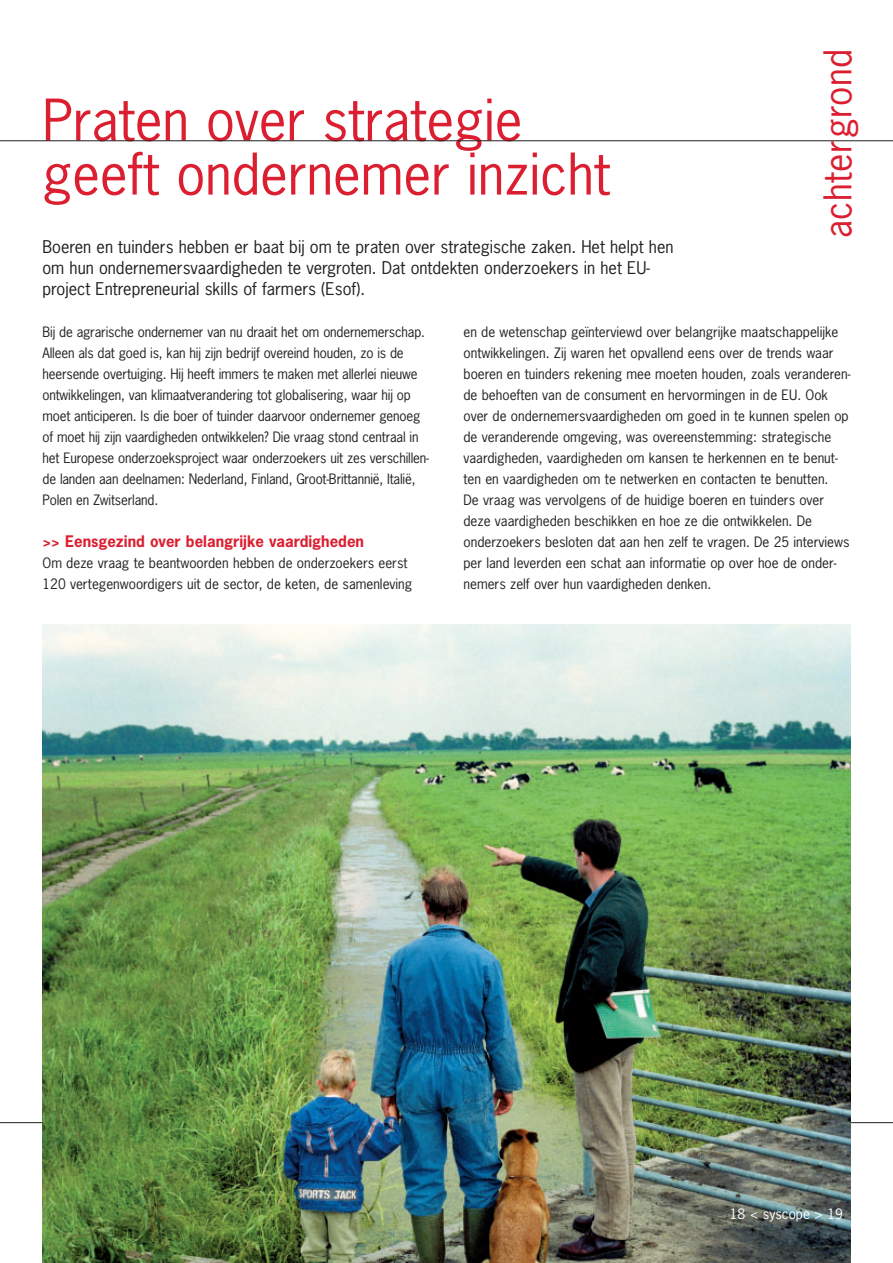
<style>
.page{position:relative;width:893px;height:1263px;background:#fff}
.page>*{position:absolute;margin:0;border:0;box-sizing:border-box;transform-origin:0 0}
.t1{font:54px/54px "News Gothic";color:#db1e30}
.t2{font:36px "News Gothic";letter-spacing:.01em;color:#db1e30}
.t3{font:16.5px/21px "News Gothic";color:#231f20}
.t4{font:700 15px "News Gothic";color:#db1e30}
.t5{font:13.5px/21px "News Gothic";color:#231f20}
.t6{font:13.5px "News Gothic";color:#fff}
</style>
<div class="page">
<hr style="left:0;top:1122px;width:893px;height:1px;background:#231f20">
<img style="left:43px;top:624px;width:807px;height:639px">
<hr style="left:0;top:140px;width:893px;height:1px;background:#231f20">
<h1 class="t1" style="left:43px;top:98px;width:569px">Praten over strategie geeft ondernemer inzicht</h1>
<p class="t3" style="left:43px;top:237px;width:632px">Boeren en tuinders hebben er baat bij om te praten over strategische zaken. Het helpt hen om hun ondernemers vaardigheden te vergroten. Dat ontdekten onderzoekers in het EU&shy;project Entrepreneurial skills of farmers (Esof).</p>
<h2 class="t2" style="left:823px;top:238px;width:191px;rotate:-90deg">achtergrond</h2>
<p class="t5" style="left:43px;top:322px;width:388px">Bij de agrarische ondernemer van nu draait het om ondernemerschap.<br>Alleen als dat goed is, kan hij zijn bedrijf overeind houden, zo is de heer sende overtuiging. Hij heeft immers te maken met allerlei nieuwe ontwik kelingen, van klimaatverandering tot globalisering, waar hij op moet antici peren. Is die boer of tuinder daarvoor ondernemer genoeg of moet hij zijn vaardigheden ontwikkelen? Die vraag stond centraal in het Europese on derzoeksproject waar onderzoekers uit zes verschillen - de landen aan deel namen: Nederland, Finland, Groot-Brittannië, Italië, Polen en Zwitserland.</p>
<p class="t4" style="left:43px;top:535px;width:323px">&gt;&gt; Eensgezind over belangrijke vaardigheden</p>
<p class="t5" style="left:43px;top:553px;width:371px">Om deze vraag te beantwoorden hebben de onderzoekers eerst<br>120 vertegenwoordigers uit de sector, de keten, de samenleving</p>
<p class="t5" style="left:463px;top:322px;width:388px">en de wetenschap geïnterviewd over belangrijke maatschappelijke ontwikke lingen. Zij waren het opvallend eens over de trends waar boeren en tuinders rekening mee moeten houden, zoals veran deren - de behoeften van de consument en hervormingen in de EU. Ook over de onder nemers vaardigheden om goed in te kunnen spelen op de veranderende omgeving, was overeenstemming: strategische vaardigheden, vaardig heden om kansen te herkennen en te benut - ten en vaardigheden om te netwerken en contacten te benutten.<br>De vraag was vervolgens of de huidige boeren en tuinders over deze vaardigheden beschikken en hoe ze die ontwikkelen. De<br>onder zoekers besloten dat aan hen zelf te vragen. De 25 interviews per land leverden een schat aan informatie op over hoe de onder - nemers zelf over hun vaardigheden denken.</p>
<p class="t6" style="left:730px;top:1208px;width:115px">18 &lt; syscope &gt; 19</p>
</div>
